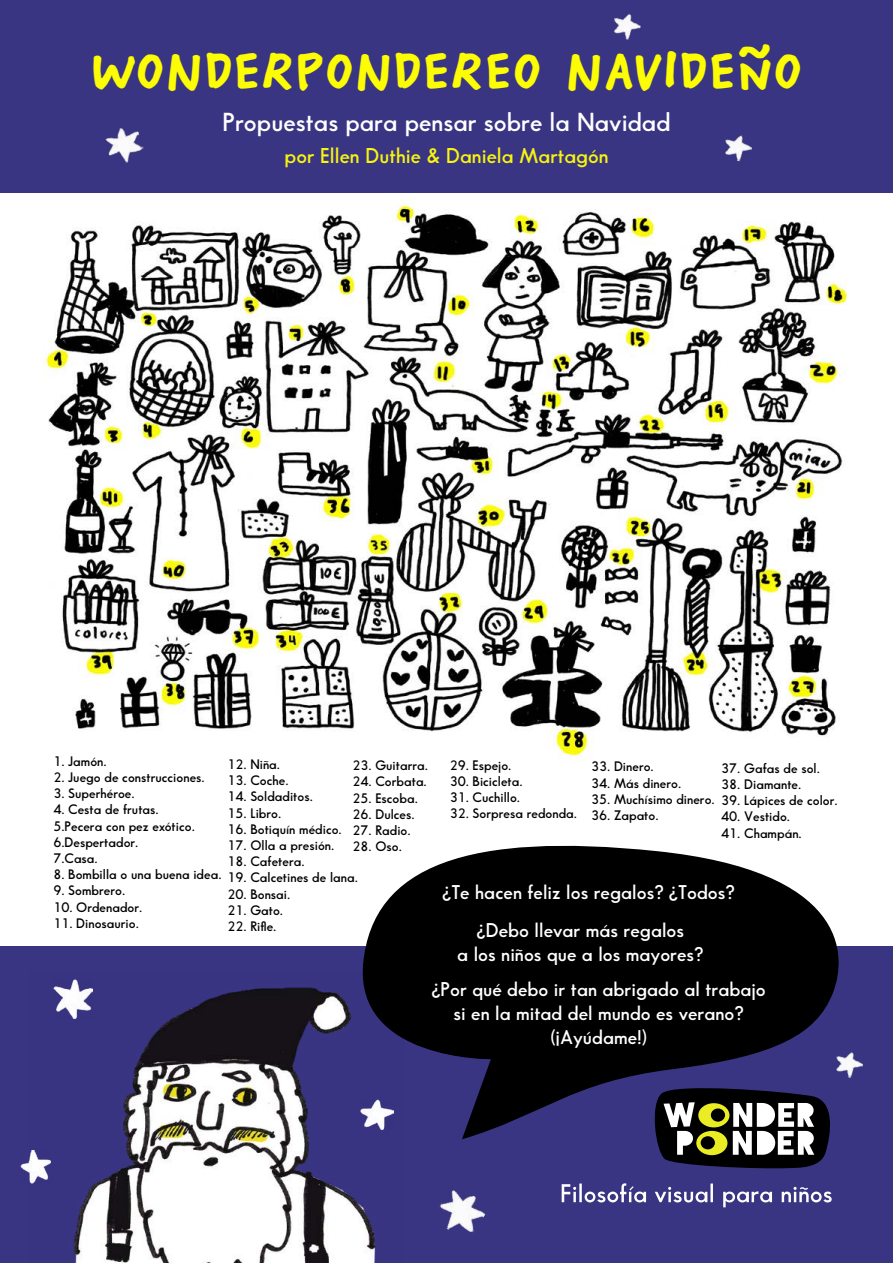
<style>
.page{position:relative;width:893px;height:1263px;background:#fff}
.page>*{position:absolute;margin:0;border:0;box-sizing:border-box;transform-origin:0 0}
.t1{font:46.5px "Mr Orange";color:#fcfc04}
.t2{font:600 25.5px "Sans Serif FLF";color:#fff}
.t3{font:600 21px "Sans Serif FLF";color:#f7f410}
.t4{font:600 19.5px/24px "Sans Serif FLF";color:#fff;text-align:center}
.t5{font:600 13.5px/16.2px "Sans Serif FLF";color:#000}
</style>
<div class="page">
<div style="left:0;top:0;width:893px;height:193px;background:#393583"></div>
<div style="left:0;top:946px;width:893px;height:317px;background:#393583"></div>
<img style="left:849px;top:1052px;width:14px;height:26px">
<img style="left:725px;top:135px;width:27px;height:27px">
<img style="left:614px;top:13px;width:27px;height:27px">
<img style="left:21px;top:1163px;width:7px;height:9px">
<img style="left:439px;top:1190px;width:47px;height:43px">
<img style="left:105px;top:128px;width:39px;height:35px">
<img style="left:28px;top:979px;width:348px;height:284px">
<img style="left:44px;top:199px;width:804px;height:563px">
<svg style="left:354px;top:845px;width:495px;height:294px;fill:#000"></svg>
<svg style="left:650px;top:1082px;width:186px;height:87px"></svg>
<div style="left:696px;top:1131px;width:31px;height:24px;background:#eaed23;border-radius:50%"></div>
<div style="left:701px;top:1136px;width:14px;height:13px;background:#000;border-radius:50%"></div>
<div style="left:698px;top:1103px;width:31px;height:24px;background:#eaed23;border-radius:50%"></div>
<div style="left:711px;top:1108px;width:14px;height:14px;background:#000;border-radius:50%"></div>
<svg style="left:562px;top:1183px;width:270px;height:24px"></svg>
<h1 class="t1" style="left:90px;top:46px;width:714px">WONDERPONDEREO NAVIDEÑO</h1>
<h2 class="t2" style="left:222px;top:108px;width:450px">Propuestas para pensar sobre la Navidad</h2>
<h3 class="t3" style="left:285px;top:144px;width:325px">por Ellen Duthie &amp; Daniela Martagón</h3>
<p class="t5" style="left:53px;top:753px;width:55px">1. Jamón.</p>
<p class="t5" style="left:53px;top:769px;width:153px">2. Juego de construcciones.</p>
<p class="t5" style="left:53px;top:785px;width:83px">3. Superhéroe.</p>
<p class="t5" style="left:53px;top:802px;width:143px">4. Cesta de frutas.<br>5.Pecera con pez exótico.<br>6.Despertador.<br>7.Casa.</p>
<p class="t5" style="left:53px;top:866px;width:170px">8. Bombilla o una buena idea.</p>
<p class="t5" style="left:53px;top:883px;width:73px">9. Sombrero.</p>
<p class="t5" style="left:53px;top:899px;width:91px">10. Ordenador.</p>
<p class="t5" style="left:53px;top:915px;width:87px">11. Dinosaurio.</p>
<p class="t5" style="left:227px;top:756px;width:54px">12. Niña.</p>
<p class="t5" style="left:227px;top:772px;width:63px">13. Coche.</p>
<p class="t5" style="left:227px;top:788px;width:87px">14. Soldaditos.</p>
<p class="t5" style="left:227px;top:805px;width:55px">15. Libro.</p>
<p class="t5" style="left:227px;top:821px;width:116px">16. Botiquín médico.</p>
<p class="t5" style="left:227px;top:837px;width:108px">17. Olla a presión.</p>
<p class="t5" style="left:227px;top:853px;width:79px">18. Cafetera.</p>
<p class="t5" style="left:227px;top:869px;width:132px">19. Calcetines de lana.</p>
<p class="t5" style="left:227px;top:886px;width:64px">20. Bonsai.</p>
<p class="t5" style="left:227px;top:902px;width:57px">21. Gato.</p>
<p class="t5" style="left:227px;top:918px;width:50px">22. Rifle.</p>
<p class="t5" style="left:352px;top:757px;width:77px">23. Guitarra.</p>
<p class="t5" style="left:352px;top:773px;width:76px">24. Corbata.</p>
<p class="t5" style="left:352px;top:790px;width:67px">25. Escoba.</p>
<p class="t5" style="left:352px;top:806px;width:64px">26. Dulces.</p>
<p class="t5" style="left:352px;top:822px;width:60px">27. Radio.</p>
<p class="t5" style="left:352px;top:838px;width:51px">28. Oso.</p>
<p class="t5" style="left:450px;top:757px;width:63px">29. Espejo.</p>
<p class="t5" style="left:450px;top:773px;width:74px">30. Bicicleta.</p>
<p class="t5" style="left:450px;top:789px;width:72px">31. Cuchillo.</p>
<p class="t5" style="left:450px;top:805px;width:129px">32. Sorpresa redonda.</p>
<p class="t5" style="left:591px;top:758px;width:64px">33. Dinero.</p>
<p class="t5" style="left:591px;top:775px;width:92px">34. Más dinero.</p>
<p class="t5" style="left:591px;top:791px;width:125px">35. Muchísimo dinero.</p>
<p class="t5" style="left:591px;top:807px;width:69px">36. Zapato.</p>
<p class="t5" style="left:721px;top:760px;width:100px">37. Gafas de sol.</p>
<p class="t5" style="left:721px;top:776px;width:82px">38. Diamante.</p>
<p class="t5" style="left:721px;top:792px;width:118px">39. Lápices de color.</p>
<p class="t5" style="left:721px;top:808px;width:70px">40. Vestido.</p>
<p class="t5" style="left:721px;top:825px;width:82px">41. Champán.</p>
<h3 class="t4" style="left:476px;top:873px;width:260px;line-height:37.7px;text-align:left;text-indent:-34px">¿Te hacen feliz los regalos? ¿Todos? ¿Debo llevar más regalos</h3>
<h3 class="t4" style="left:457px;top:942px;width:248px">a los niños que a los mayores?</h3>
<h3 class="t4" style="left:431px;top:977px;width:336px">¿Por qué debo ir tan abrigado al trabajo si en la mitad del mundo es verano? (¡Ayúdame!)</h3>
</div>
